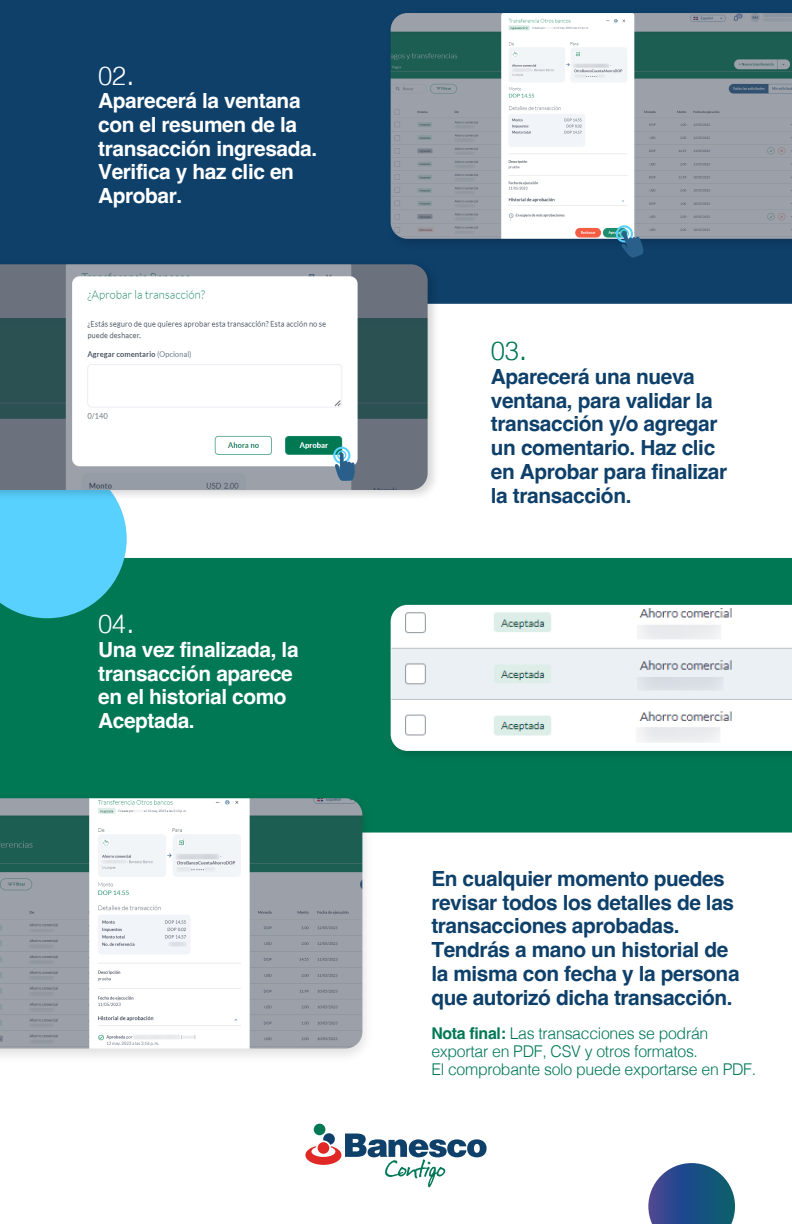
<style>
.page{position:relative;width:792px;height:1224px;background:#fff}
.page>*{position:absolute;margin:0;border:0;box-sizing:border-box;transform-origin:0 0}
.t1{font:300 26.2px "Helvetica";color:#fff}
.t2{font:300 26.2px "Helvetica";color:#007854}
.t3{font:700 20.9px/23.7px "Helvetica";letter-spacing:-.02em;color:#0e406a}
.t4{font:700 20.9px/23.7px "Helvetica";letter-spacing:-.02em;color:#fff}
.t5{font:300 16.2px/18px "Helvetica";letter-spacing:-.02em;color:#007854}
.s1{font-size:34.4px}
.s2{font-weight:700}
</style>
<div class="page">
<div style="left:0;top:558px;width:792px;height:275px;background:#007854"></div>
<svg style="left:648px;top:1163px;width:87px;height:61px"></svg>
<div style="left:314px;top:1124px;width:11px;height:11px;background:#007854;border-radius:50%"></div>
<svg style="left:305px;top:1133px;width:182px;height:54px"></svg>
<svg style="left:0;top:505px;width:127px;height:113px;background:#4fc7ec"></svg>
<img style="left:383px;top:597px;width:409px;height:169px">
<img style="left:391px;top:605px;width:401px;height:146px">
<img style="left:0;top:787px;width:380px;height:269px">
<img style="left:0;top:798px;width:362px;height:251px">
<div style="left:0;top:0;width:792px;height:304px;background:#0e406a"></div>
<img style="left:383px;top:5px;width:409px;height:249px">
<img style="left:391px;top:13px;width:401px;height:226px">
<svg style="left:615px;top:224px;width:28px;height:34px"></svg>
<img style="left:0;top:257px;width:443px;height:248px">
<img style="left:0;top:264px;width:428px;height:226px">
<svg style="left:333px;top:447px;width:22px;height:34px"></svg>
<p class="t1" style="left:98px;top:53px;width:38px">02<span class="s1">.</span></p>
<p class="t4" style="left:98px;top:91px;width:221px">Aparecerá la ventana con el resumen de la transacción ingresada.<br>Verifica y haz clic en<br>Aprobar.</p>
<p class="t1" style="left:98px;top:601px;width:38px">04<span class="s1">.</span></p>
<p class="t4" style="left:98px;top:640px;width:202px">Una vez finalizada, la transacción aparece en el historial como<br>Aceptada.</p>
<p class="t2" style="left:491px;top:329px;width:38px">03<span class="s1">.</span></p>
<p class="t3" style="left:491px;top:367px;width:238px">Aparecerá una nueva ventana, para validar la transacción y/o agregar un comentario. Haz clic en Aprobar para finalizar la transacción.</p>
<p class="t3" style="left:431px;top:869px;width:310px">En cualquier momento puedes revisar todos los detalles de las transacciones aprobadas.<br>Tendrás a mano un historial de la misma con fecha y la persona que autorizó dicha transacción.</p>
<p class="t5" style="left:431px;top:1023px;width:326px"><span class="s2">Nota final:</span> Las transacciones se podrán exportar en PDF, CSV y otros formatos.<br>El comprobante solo puede exportarse en PDF.</p>
</div>
